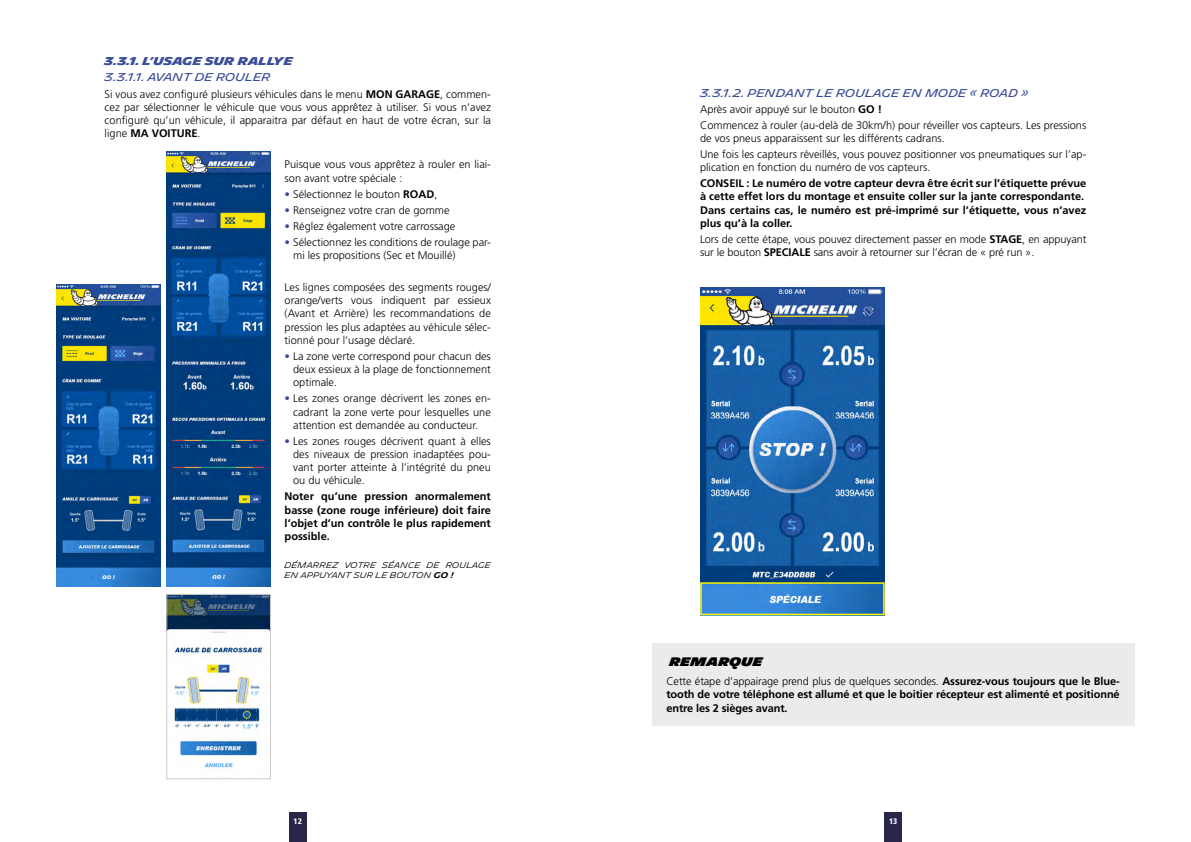
<style>
.page{position:relative;width:1191px;height:842px;background:#fff}
.page>*{position:absolute;margin:0;border:0;box-sizing:border-box;transform-origin:0 0}
.t1{font:900 12px "Michelin";color:#000}
.t2{font:300 11px/13.2px "Frutiger LT Std";color:#000}
.t3{font:700 11px/13.2px "Frutiger LT Std";color:#000;text-align:justify}
.t4{font:11px "Michelin";color:#3a4d98}
.t5{font:700 11px "Michelin";color:#3a4d98}
.t6{font:300 8px/9.6px "Michelin";color:#000}
.t7{font:900 condensed 8px "Frutiger LT Std";color:#fff}
.s1{font-weight:700}
.s2{color:#3a4d98}
.s3{font-weight:600}
.s4{font-weight:300}
</style>
<div class="page">
<div style="left:289px;top:812px;width:17px;height:30px;background:#282649"></div>
<div style="left:884px;top:812px;width:17px;height:30px;background:#282649"></div>
<div style="left:652px;top:643px;width:482px;height:83px;background:#ebebeb"></div>
<img style="left:169px;top:596px;width:99px;height:175px">
<div style="left:167px;top:594px;width:103px;height:185px;border:1px solid #cbcbcb"></div>
<img style="left:167px;top:152px;width:104px;height:434px">
<img style="left:57px;top:284px;width:104px;height:302px">
<img style="left:700px;top:287px;width:184px;height:325px">
<div style="left:700px;top:582px;width:184px;height:33px;border:2px solid #f7f410"></div>
<p class="t5" style="left:105px;top:55px;width:190px">3.3.1. L’USAGE SUR RALLYE</p>
<p class="t4" style="left:105px;top:71px;width:168px">3.3.1.1. AVANT DE ROULER</p>
<p class="t2" style="left:105px;top:87px;width:388px;text-align:justify">Si vous avez configuré plusieurs véhicules dans le menu <span class="s1">MON GARAGE</span>, commen&shy;cez par sélectionner le véhicule que vous vous apprêtez à utiliser. Si vous n’avez configuré qu’un véhicule, il apparaitra par défaut en haut de votre écran, sur la ligne <span class="s1">MA VOITURE</span>.</p>
<p class="t2" style="left:285px;top:158px;width:208px">Puisque vous vous apprêtez à rouler en liai&shy;son avant votre spéciale :</p>
<p class="t2" style="left:285px;top:187px;width:154px"><span class="s2">•</span> Sélectionnez le bouton <span class="s1">ROAD</span>,</p>
<p class="t2" style="left:285px;top:203px;width:166px"><span class="s2">•</span> Renseignez votre cran de gomme</p>
<p class="t2" style="left:285px;top:219px;width:172px"><span class="s2">•</span> Réglez également votre carrossage</p>
<p class="t2" style="left:293px;top:236px;width:199px;text-indent:-9px"><span class="s2">•</span> Sélectionnez les conditions de roulage par&shy;mi les propositions (Sec et Mouillé)</p>
<p class="t2" style="left:285px;top:281px;width:208px;text-align:justify">Les lignes composées des segments rouges/ orange/verts vous indiquent par essieux (Avant et Arrière) les recommandations de pression les plus adaptées au véhicule sélec&shy;tionné pour l’usage déclaré.</p>
<p class="t2" style="left:293px;top:350px;width:199px;text-align:justify;text-indent:-9px"><span class="s2">•</span> La zone verte correspond pour chacun des deux essieux à la plage de fonctionnement optimale.</p>
<p class="t2" style="left:293px;top:392px;width:199px;text-align:justify;text-indent:-9px"><span class="s2">•</span> Les zones orange décrivent les zones en&shy;cadrant la zone verte pour lesquelles une attention est demandée au conducteur.</p>
<p class="t2" style="left:293px;top:434px;width:199px;text-align:justify;text-indent:-9px"><span class="s2">•</span> Les zones rouges décrivent quant à elles des niveaux de pression inadaptées pou&shy;vant porter atteinte à l’intégrité du pneu ou du véhicule.</p>
<p class="t3" style="left:285px;top:490px;width:208px">Noter qu’une pression anormalement basse (zone rouge inférieure) doit faire l’objet d’un contrôle le plus rapidement possible.</p>
<p class="t6" style="left:285px;top:561px;width:208px">DÉMARREZ VOTRE SÉANCE DE ROULAGE<br>EN APPUYANT SUR LE BOUTON <span class="s3">GO !</span></p>
<p class="t4" style="left:700px;top:86px;width:330px">3.3.1.2. PENDANT LE ROULAGE EN MODE « ROAD »</p>
<p class="t2" style="left:700px;top:101px;width:388px;line-height:16px">Après avoir appuyé sur le bouton <span class="s1">GO !<br></span>Commencez à rouler (au-delà de 30km/h) pour réveiller vos capteurs. Les pressions</p>
<p class="t2" style="left:700px;top:130px;width:388px;line-height:16px">de vos pneus apparaissent sur les différents cadrans.<br>Une fois les capteurs réveillés, vous pouvez positionner vos pneumatiques sur l’ap-</p>
<p class="t2" style="left:700px;top:161px;width:232px">plication en fonction du numéro de vos capteurs.</p>
<p class="t3" style="left:700px;top:177px;width:388px;text-align:left">CONSEIL : Le numéro de votre capteur devra être écrit sur l’étiquette prévue à cette effet lors du montage et ensuite coller sur la jante correspondante.<br>Dans certains cas, le numéro est pré-imprimé sur l’étiquette, vous n’avez plus qu’à la coller.</p>
<p class="t2" style="left:700px;top:233px;width:388px">Lors de cette étape, vous pouvez directement passer en mode <span class="s1">STAGE</span>, en appuyant sur le bouton <span class="s1">SPECIALE</span> sans avoir à retourner sur l’écran de « pré run ».</p>
<p class="t1" style="left:669px;top:655px;width:95px">REMARQUE</p>
<p class="t3" style="left:666px;top:675px;width:455px"><span class="s4">Cette étape d’appairage prend plus de quelques secondes.</span> Assurez-vous toujours que le Blue&shy;tooth de votre téléphone est allumé et que le boitier récepteur est alimenté et positionné entre les 2 sièges avant.</p>
<p class="t7" style="left:293px;top:816px;width:10px">12</p>
<p class="t7" style="left:889px;top:816px;width:10px">13</p>
</div>
